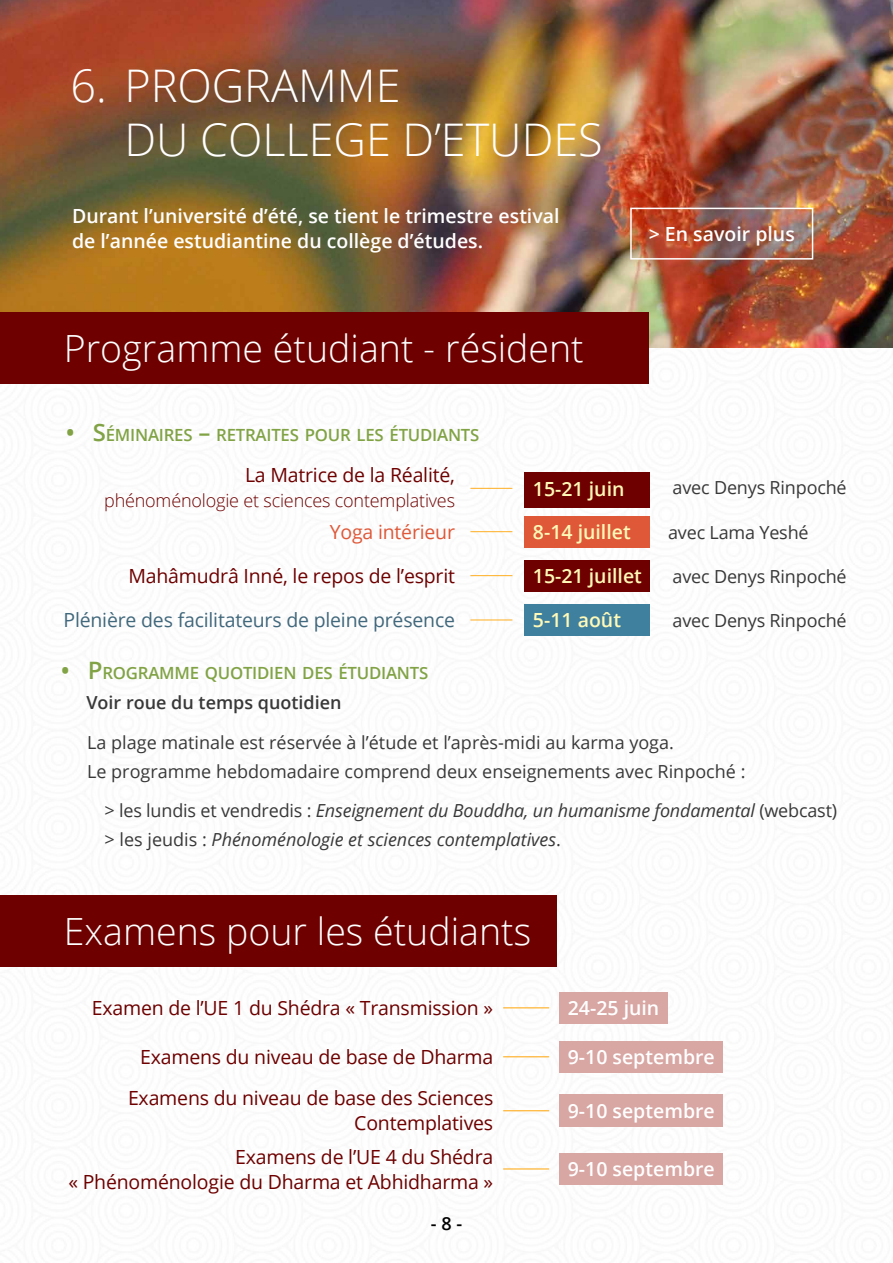
<style>
.page{position:relative;width:893px;height:1263px;background:#fff}
.page>*{position:absolute;margin:0;border:0;box-sizing:border-box;transform-origin:0 0}
.t1{font:300 45px/54px "Open Sans";color:#fff}
.t2{font:300 37.5px "Open Sans";color:#fff}
.t3{font:19.5px/25.5px "Open Sans";letter-spacing:-.01em;color:#6e0000;text-align:right}
.t4{font:600 19.5px/25.5px "Open Sans";color:#fff}
.t5{font:600 19.5px "Open Sans";color:#fff9b8}
.t6{font:19.5px "Open Sans";letter-spacing:-.01em;color:#41687c}
.t7{font:19.5px "Open Sans";letter-spacing:-.01em;color:#df5838}
.t8{font:18px/29.7px "Open Sans";color:#383839}
.t9{font:italic 18px/29.7px "Open Sans";letter-spacing:-.01em;color:#383839}
.t10{font:300 18px "Open Sans";letter-spacing:-.01em;color:#6e0000}
.t11{font:600 18px "Open Sans";color:#383839}
.t12{font:600 18px "Open Sans";color:#000}
.t13{font:600 16.8px "Open Sans";letter-spacing:-.015em;color:#81a345}
.s1{font-size:24px}
.s2{font-style:normal}
</style>
<div class="page">
<img style="left:0;top:0;width:893px;height:348px">
<div style="left:630px;top:208px;width:183px;height:52px;border:2px solid #fff"></div>
<div style="left:0;top:312px;width:649px;height:71px;background:#6e0000"></div>
<div style="left:0;top:895px;width:557px;height:71px;background:#6e0000"></div>
<div style="left:559px;top:992px;width:109px;height:32px;background:#d8a6a3"></div>
<hr style="left:503px;top:1007px;width:46px;height:1px;background:#ffae20">
<div style="left:559px;top:1153px;width:164px;height:32px;background:#d8a6a3"></div>
<hr style="left:503px;top:1168px;width:46px;height:1px;background:#ffae20">
<div style="left:559px;top:1041px;width:164px;height:32px;background:#d8a6a3"></div>
<hr style="left:503px;top:1056px;width:46px;height:1px;background:#ffae20">
<div style="left:559px;top:1095px;width:164px;height:32px;background:#d8a6a3"></div>
<hr style="left:503px;top:1110px;width:46px;height:1px;background:#ffae20">
<div style="left:524px;top:560px;width:126px;height:32px;background:#6e0000"></div>
<hr style="left:470px;top:575px;width:42px;height:1px;background:#ffae20">
<div style="left:524px;top:472px;width:126px;height:35px;background:#6e0000"></div>
<hr style="left:470px;top:488px;width:42px;height:1px;background:#ffae20">
<div style="left:524px;top:516px;width:126px;height:32px;background:#df5838"></div>
<hr style="left:470px;top:531px;width:42px;height:1px;background:#ffae20">
<div style="left:524px;top:604px;width:126px;height:32px;background:#3f809f"></div>
<hr style="left:470px;top:620px;width:42px;height:1px;background:#ffae20">
<h1 class="t1" style="left:124px;top:58px;width:211px;text-indent:-54px">6. PROGRAMME<br>DU COLLEGE</h1>
<h1 class="t1" style="left:403px;top:112px;width:64px">D’ETU</h1>
<h1 class="t1" style="left:522px;top:112px;width:83px">DES</h1>
<p class="t4" style="left:72px;top:202px;width:489px">Durant l’université d’été, se tient le trimestre estival de l’année estudiantine du collège d’études.</p>
<h2 class="t2" style="left:64px;top:323px;width:522px">Programme étudiant - résident</h2>
<p class="t13" style="left:66px;top:424px;width:60px"><span class="s1">• S</span>ÉMINAIR</p>
<p class="t13" style="left:174px;top:424px;width:307px">ES <span class="s1">–</span> RETRAITES POUR LES ÉTU DIANTS</p>
<p class="t4" style="left:649px;top:221px;width:148px">&gt; En savoir plus</p>
<p class="t3" style="left:245px;top:462px;width:211px">La Matrice de la Réalité,</p>
<p class="t10" style="left:104px;top:488px;width:352px">phénoménologie et sciences contemplatives</p>
<p class="t5" style="left:533px;top:475px;width:93px">15-21 juin</p>
<p class="t8" style="left:673px;top:472px;width:176px">avec Denys Rinpoché</p>
<p class="t7" style="left:330px;top:518px;width:127px">Yoga intérieur</p>
<p class="t5" style="left:533px;top:519px;width:99px">8-14 juillet</p>
<p class="t8" style="left:668px;top:517px;width:142px">avec Lama Yeshé</p>
<p class="t8" style="left:673px;top:561px;width:176px">avec Denys Rinpoché</p>
<p class="t6" style="left:64px;top:607px;width:393px">Plénière des facilitateurs de pleine présence</p>
<p class="t5" style="left:533px;top:607px;width:90px">5-11 août</p>
<p class="t8" style="left:673px;top:605px;width:176px">avec Denys Rinpoché</p>
<p class="t3" style="left:128px;top:563px;width:328px">Mahâmudrâ Inné, le repos de l’esprit</p>
<p class="t5" style="left:533px;top:563px;width:110px">15-21 juillet</p>
<p class="t13" style="left:61px;top:662px;width:91px"><span class="s1">• P</span>ROGRAMM</p>
<p class="t13" style="left:190px;top:662px;width:240px">E QUOTI DI EN DES ÉTUDIANTS</p>
<p class="t11" style="left:86px;top:690px;width:257px">Voir roue du temps quotidien</p>
<p class="t8" style="left:87px;top:727px;width:660px">La plage matinale est réservée à l’étude et l’après-midi au karma yoga.<br>Le programme hebdomadaire comprend deux enseignements avec Rinpoché :</p>
<p class="t9" style="left:104px;top:795px;width:734px"><span class="s2">&gt; les lundis et vendredis :</span> Enseignement du Bouddha, un humanisme fondamental <span class="s2">(webcast) &gt; les jeudis :</span> Phénoménologie et sciences contemplatives<span class="s2">.</span></p>
<h2 class="t2" style="left:64px;top:906px;width:469px">Examens pour les étudiants</h2>
<p class="t3" style="left:92px;top:994px;width:403px">Examen de l’UE 1 du Shédra « Transmission »</p>
<p class="t4" style="left:568px;top:995px;width:93px">24-25 juin</p>
<p class="t3" style="left:140px;top:1043px;width:355px">Examens du niveau de base de Dharma</p>
<p class="t4" style="left:568px;top:1044px;width:148px">9-10 septembre</p>
<p class="t3" style="left:128px;top:1084px;width:367px">Examens du niveau de base des Sciences<br>Contemplatives</p>
<p class="t4" style="left:568px;top:1098px;width:148px">9-10 septembre</p>
<p class="t3" style="left:68px;top:1143px;width:426px">Examens de l’UE 4 du Shédra<br>« Phénoménologie du Dharma et Abhidharma »</p>
<p class="t12" style="left:431px;top:1211px;width:33px">- 8 -</p>
<p class="t4" style="left:568px;top:1156px;width:148px">9-10 septembre</p>
</div>
